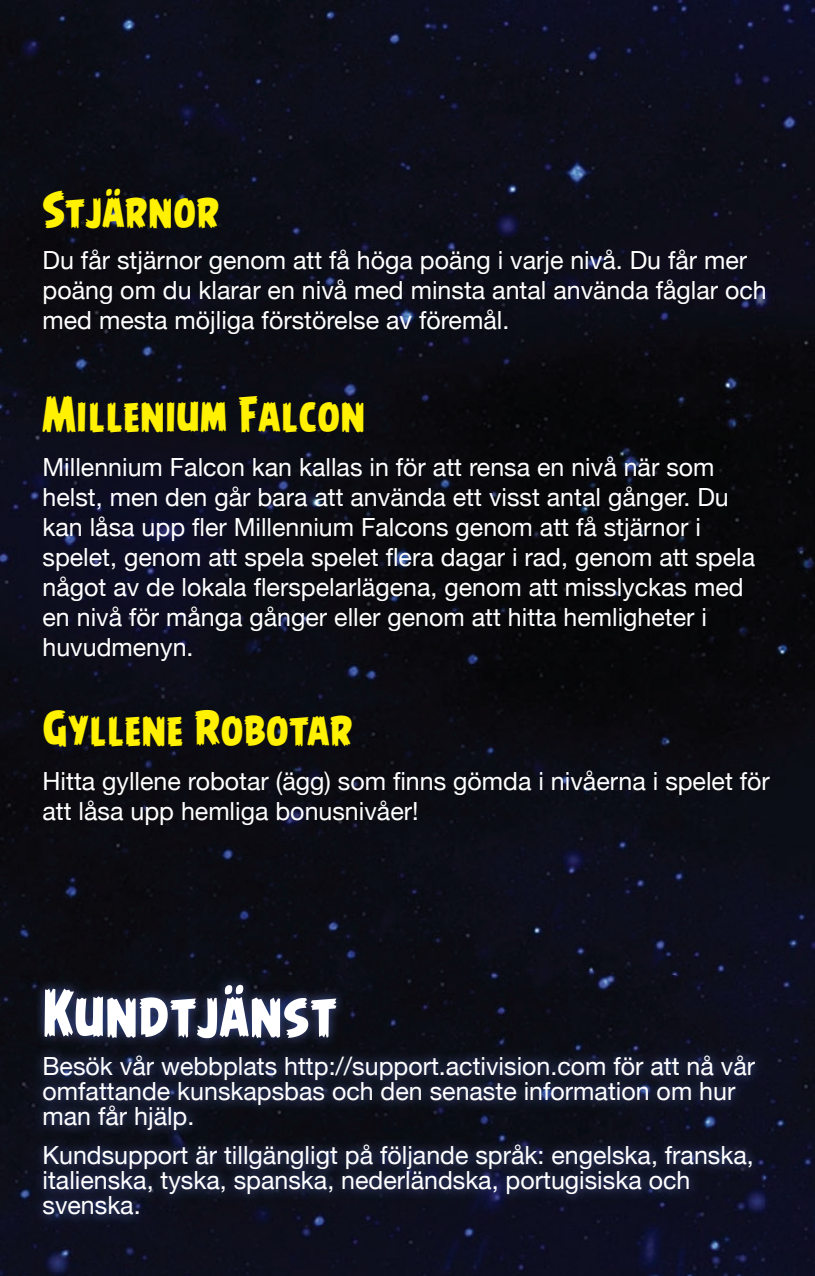
<style>
.page{position:relative;width:815px;height:1276px;background:#fff}
.page>*{position:absolute;margin:0;border:0;box-sizing:border-box;transform-origin:0 0}
.t1{font:700 60px "Angry Birds";color:#fff}
.t2{font:700 45px "Angry Birds";color:#fff101}
.t3{font:25px/30px "Helvetica Neue";color:#fff}
</style>
<div class="page">
<img style="left:0;top:0;width:815px;height:1020px">
<img style="left:0;top:1020px;width:80px;height:256px">
<img style="left:735px;top:1020px;width:80px;height:256px">
<img style="left:80px;top:1224px;width:655px;height:52px">
<img style="left:34px;top:975px;width:731px;height:249px">
<h2 class="t2" style="left:43px;top:184px;width:178px">Stjärnor</h2>
<p class="t3" style="left:43px;top:245px;width:726px">Du får stjärnor genom att få höga poäng i varje nivå. Du får mer poäng om du klarar en nivå med minsta antal använda fåglar och med mesta möjliga förstörelse av föremål.</p>
<h2 class="t2" style="left:43px;top:387px;width:324px">Millenium Falcon</h2>
<p class="t3" style="left:43px;top:452px;width:714px">Millennium Falcon kan kallas in för att rensa en nivå när som helst, men den går bara att använda ett visst antal gånger. Du kan låsa upp fler Millennium Falcons genom att få stjärnor i spelet, genom att spela spelet flera dagar i rad, genom att spela något av de lokala flerspelarlägena, genom att misslyckas med en nivå för många gånger eller genom att hitta hemligheter i huvudmenyn.</p>
<h2 class="t2" style="left:43px;top:701px;width:312px">Gyllene Robotar</h2>
<p class="t3" style="left:43px;top:766px;width:729px">Hitta gyllene robotar (ägg) som finns gömda i nivåerna i spelet för att låsa upp hemliga bonusnivåer!</p>
<h1 class="t1" style="left:43px;top:978px;width:296px">Kundtjänst</h1>
<p class="t3" style="left:43px;top:1053px;width:714px;line-height:25px">Besök vår webbplats http://support.activision.com för att nå vår omfattande kunskapsbas och den senaste information om hur man får hjälp.</p>
<p class="t3" style="left:43px;top:1142px;width:713px;line-height:25px">Kundsupport är tillgängligt på följande språk: engelska, franska, italienska, tyska, spanska, nederländska, portugisiska och svenska.</p>
</div>
